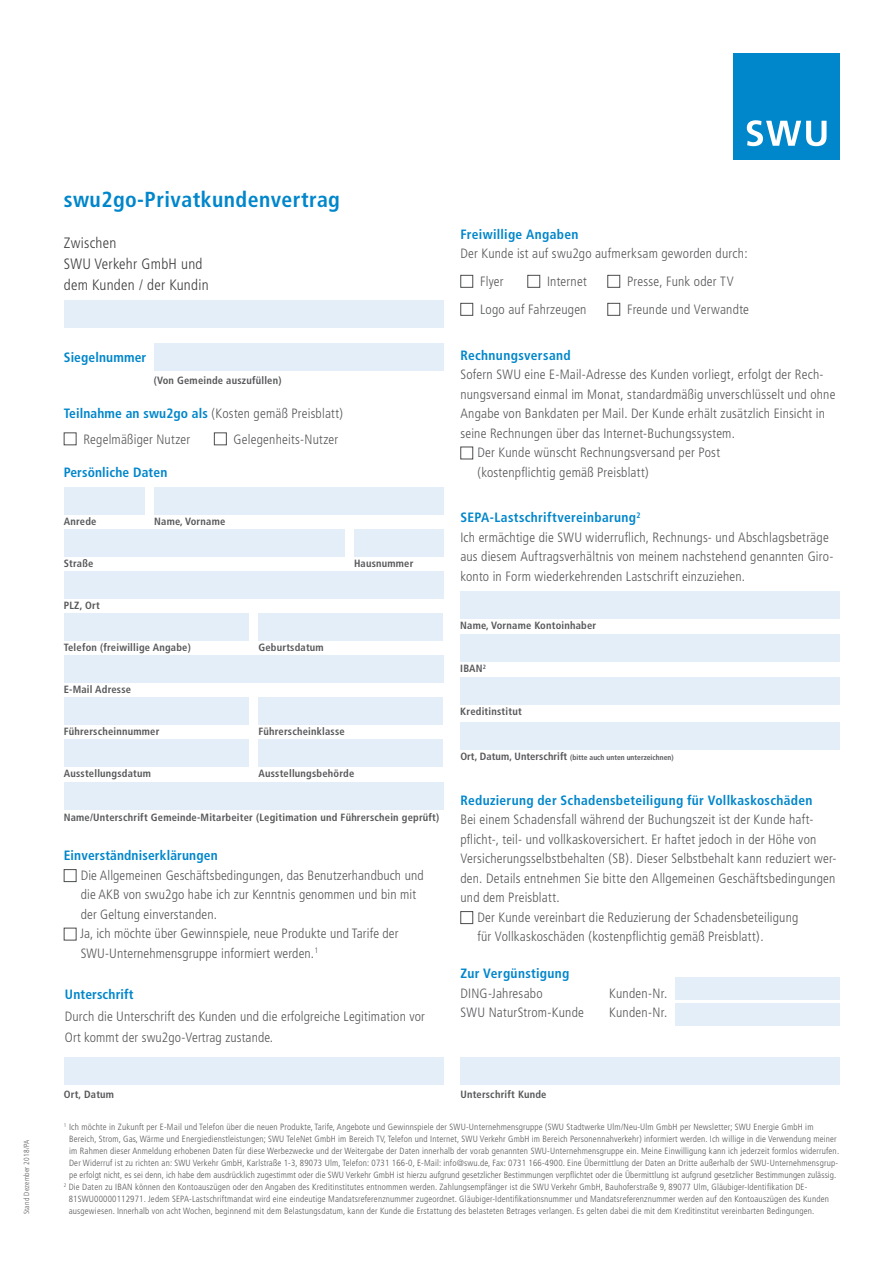
<style>
.page{position:relative;width:893px;height:1263px;background:#fff}
.page>*{position:absolute;margin:0;border:0;box-sizing:border-box;transform-origin:0 0}
.t1{font:700 condensed 21.75px "Frutiger LT";letter-spacing:.02em;color:#0086cb}
.t2{font:300 condensed 15px/21px "Frutiger LT";letter-spacing:.02em;color:#3e3e3f}
.t3{font:300 condensed 13.5px/19.5px "Frutiger";letter-spacing:.015em;color:#57585a}
.t4{font:700 condensed 13.5px "Frutiger";letter-spacing:.015em;color:#0086cb}
.t5{font:700 condensed 10.5px "Frutiger LT";letter-spacing:.02em;color:#57585a}
.t6{font:300 condensed 9px "Frutiger LT";letter-spacing:.02em;color:#57585a}
.t7{font:700 condensed 7.5px "Frutiger LT";letter-spacing:.005em;color:#57585a}
.t8{font:300 condensed 7.5px "Frutiger";letter-spacing:.03em;color:#57585a}
.s1{font-weight:700;color:#0086cb}
.s2{font-size:10.5px}
</style>
<div class="page">
<div style="left:733px;top:53px;width:107px;height:106px;background:#0086cb"></div>
<svg style="left:747px;top:120px;width:79px;height:26px"></svg>
<div style="left:460px;top:275px;width:13px;height:13px;border:1px solid #4b4c4d"></div>
<div style="left:527px;top:275px;width:13px;height:13px;border:1px solid #4b4c4d"></div>
<div style="left:607px;top:275px;width:13px;height:13px;border:1px solid #4b4c4d"></div>
<div style="left:460px;top:303px;width:13px;height:13px;border:1px solid #4b4c4d"></div>
<div style="left:607px;top:303px;width:13px;height:13px;border:1px solid #4b4c4d"></div>
<div style="left:460px;top:447px;width:13px;height:12px;border:1px solid #4b4c4d"></div>
<div style="left:460px;top:911px;width:13px;height:13px;border:1px solid #4b4c4d"></div>
<div style="left:64px;top:869px;width:13px;height:13px;border:1px solid #4b4c4d"></div>
<div style="left:214px;top:432px;width:13px;height:13px;border:1px solid #4b4c4d"></div>
<div style="left:64px;top:487px;width:81px;height:27px;background:#e4eef8"></div>
<div style="left:64px;top:529px;width:280px;height:27px;background:#e4eef8"></div>
<div style="left:64px;top:571px;width:379px;height:27px;background:#e4eef8"></div>
<div style="left:64px;top:613px;width:185px;height:27px;background:#e4eef8"></div>
<div style="left:154px;top:487px;width:289px;height:27px;background:#e4eef8"></div>
<div style="left:460px;top:591px;width:380px;height:27px;background:#e4eef8"></div>
<div style="left:460px;top:634px;width:380px;height:27px;background:#e4eef8"></div>
<div style="left:460px;top:677px;width:380px;height:27px;background:#e4eef8"></div>
<div style="left:460px;top:722px;width:380px;height:27px;background:#e4eef8"></div>
<div style="left:154px;top:343px;width:289px;height:27px;background:#e4eef8"></div>
<div style="left:354px;top:529px;width:89px;height:27px;background:#e4eef8"></div>
<div style="left:258px;top:613px;width:185px;height:27px;background:#e4eef8"></div>
<div style="left:64px;top:697px;width:185px;height:27px;background:#e4eef8"></div>
<div style="left:64px;top:739px;width:185px;height:27px;background:#e4eef8"></div>
<div style="left:64px;top:1057px;width:379px;height:27px;background:#e4eef8"></div>
<div style="left:64px;top:783px;width:379px;height:27px;background:#e4eef8"></div>
<div style="left:64px;top:301px;width:379px;height:27px;background:#e4eef8"></div>
<div style="left:675px;top:977px;width:165px;height:23px;background:#e4eef8"></div>
<div style="left:675px;top:1003px;width:165px;height:23px;background:#e4eef8"></div>
<div style="left:460px;top:1057px;width:380px;height:27px;background:#e4eef8"></div>
<div style="left:258px;top:697px;width:185px;height:27px;background:#e4eef8"></div>
<div style="left:258px;top:739px;width:185px;height:27px;background:#e4eef8"></div>
<div style="left:64px;top:655px;width:379px;height:27px;background:#e4eef8"></div>
<p class="t8" style="left:22px;top:1214px;width:76px;rotate:-90deg">Stand Dezember 2018/PA</p>
<h1 class="t1" style="left:64px;top:186px;width:278px">swu2go-Privatkundenvertrag</h1>
<h2 class="t2" style="left:64px;top:233px;width:146px">Zwischen<br>SWU Verkehr GmbH und dem Kunden / der Kundin</h2>
<h3 class="t4" style="left:64px;top:349px;width:84px">Siegelnummer</h3>
<p class="t5" style="left:154px;top:374px;width:129px">(Von Gemeinde auszufüllen)</p>
<h3 class="t3" style="left:83px;top:401px;width:261px;line-height:25.5px;text-indent:-20px"><span class="s1">Teilnahme an swu2go als</span> (Kosten gemäß Preisblatt)<br>Regelmäßiger Nutzer</h3>
<h3 class="t3" style="left:234px;top:429px;width:106px">Gelegenheits-Nutzer</h3>
<h3 class="t4" style="left:64px;top:465px;width:105px">Persönliche Daten</h3>
<p class="t5" style="left:64px;top:515px;width:34px">Anrede</p>
<p class="t5" style="left:64px;top:557px;width:31px">Straße</p>
<p class="t5" style="left:64px;top:599px;width:38px">PLZ, Ort</p>
<p class="t5" style="left:154px;top:515px;width:72px">Name, Vorname</p>
<p class="t5" style="left:64px;top:641px;width:129px">Telefon (freiwillige Angabe)</p>
<p class="t5" style="left:64px;top:683px;width:69px">E-Mail Adresse</p>
<p class="t5" style="left:64px;top:725px;width:97px">Führerscheinnummer</p>
<p class="t5" style="left:64px;top:767px;width:89px">Ausstellungsdatum</p>
<p class="t5" style="left:258px;top:641px;width:67px">Geburtsdatum</p>
<p class="t5" style="left:354px;top:557px;width:61px">Hausnummer</p>
<p class="t5" style="left:258px;top:725px;width:88px">Führerscheinklasse</p>
<p class="t5" style="left:258px;top:767px;width:97px">Ausstellungsbehörde</p>
<p class="t5" style="left:64px;top:811px;width:377px">Name/Unterschrift Gemeinde-Mitarbeiter (Legitimation und Führerschein geprüft)</p>
<h3 class="t4" style="left:64px;top:848px;width:155px">Einverständniserklärungen</h3>
<p class="t3" style="left:80px;top:866px;width:345px">Die Allgemeinen Geschäftsbedingungen, das Benutzerhandbuch und die AKB von swu2go habe ich zur Kenntnis genommen und bin mit der Geltung einverstanden.<br>Ja, ich möchte über Gewinnspiele, neue Produkte und Tarife der SWU-Unternehmensgruppe informiert werden.<sup>1</sup></p>
<h3 class="t4" style="left:65px;top:987px;width:70px">Unterschrift</h3>
<h3 class="t3" style="left:65px;top:1005px;width:361px;line-height:21.3px">Durch die Unterschrift des Kunden und die erfolgreiche Legitimation vor<br>Ort kommt der swu2go-Vertrag zustande.</h3>
<h3 class="t4" style="left:460px;top:226px;width:120px">Freiwillige Angaben</h3>
<h3 class="t3" style="left:480px;top:240px;width:269px;line-height:28px;text-indent:-20px">Der Kunde ist auf swu2go aufmerksam geworden durch:<br>Flyer</h3>
<h3 class="t3" style="left:547px;top:272px;width:41px">Internet</h3>
<h3 class="t3" style="left:627px;top:272px;width:108px">Presse, Funk oder TV</h3>
<h3 class="t3" style="left:480px;top:300px;width:108px">Logo auf Fahrzeugen</h3>
<h3 class="t3" style="left:627px;top:300px;width:123px">Freunde und Verwandte</h3>
<h3 class="t4" style="left:460px;top:347px;width:112px">Rechnungsversand</h3>
<h3 class="t3" style="left:460px;top:365px;width:365px">Sofern SWU eine E-Mail-Adresse des Kunden vorliegt, erfolgt der Rech-</h3>
<h3 class="t3" style="left:460px;top:384px;width:377px">nungsversand einmal im Monat, standardmäßig unverschlüsselt und ohne</h3>
<h3 class="t3" style="left:460px;top:404px;width:366px">Angabe von Bankdaten per Mail. Der Kunde erhält zusätzlich Einsicht in</h3>
<h3 class="t3" style="left:460px;top:423px;width:276px">seine Rechnungen über das Internet-Buchungssystem.</h3>
<h3 class="t3" style="left:477px;top:443px;width:244px">Der Kunde wünscht Rechnungsversand per Post</h3>
<h3 class="t3" style="left:477px;top:462px;width:173px">(kostenpflichtig gemäß Preisblatt)</h3>
<p class="t3" style="left:460px;top:508px;width:375px"><span class="s1">SEPA-Lastschriftvereinbarung</span><sup>2<br></sup>Ich ermächtige die SWU widerruflich, Rechnungs- und Abschlagsbeträge aus diesem Auftragsverhältnis von meinem nachstehend genannten Giro&shy;konto in Form wiederkehrenden Lastschrift einzuziehen.</p>
<p class="t5" style="left:460px;top:619px;width:137px">Name, Vorname Kontoinhaber</p>
<p class="t5" style="left:460px;top:662px;width:27px">IBAN<sup>2</sup></p>
<p class="t5" style="left:460px;top:705px;width:63px">Kreditinstitut</p>
<p class="t7" style="left:460px;top:753px;width:215px"><span class="s2">Ort, Datum, Unterschrift</span> (bitte auch unten unterzeichnen)</p>
<h3 class="t4" style="left:460px;top:792px;width:354px">Reduzierung der Schadensbeteiligung für Vollkaskoschäden</h3>
<h3 class="t3" style="left:460px;top:810px;width:355px">Bei einem Schadensfall während der Buchungszeit ist der Kunde haft-</h3>
<h3 class="t3" style="left:460px;top:829px;width:358px">pflicht-, teil- und vollkaskoversichert. Er haftet jedoch in der Höhe von</h3>
<h3 class="t3" style="left:460px;top:849px;width:378px">Versicherungsselbstbehalten (SB). Dieser Selbstbehalt kann reduziert wer-</h3>
<h3 class="t3" style="left:460px;top:868px;width:377px">den. Details entnehmen Sie bitte den Allgemeinen Geschäftsbedingungen</h3>
<h3 class="t3" style="left:460px;top:888px;width:101px">und dem Preisblatt.</h3>
<h3 class="t3" style="left:477px;top:907px;width:323px">Der Kunde vereinbart die Reduzierung der Schadensbeteiligung</h3>
<h3 class="t3" style="left:477px;top:927px;width:288px">für Vollkaskoschäden (kostenpflichtig gemäß Preisblatt).</h3>
<h3 class="t4" style="left:460px;top:966px;width:111px">Zur Vergünstigung</h3>
<h3 class="t3" style="left:460px;top:983px;width:84px">DING-Jahresabo</h3>
<h3 class="t3" style="left:609px;top:983px;width:60px">Kunden-Nr.</h3>
<h3 class="t3" style="left:460px;top:1003px;width:125px">SWU NaturStrom-Kunde</h3>
<h3 class="t3" style="left:609px;top:1003px;width:60px">Kunden-Nr.</h3>
<p class="t5" style="left:460px;top:1088px;width:88px">Unterschrift Kunde</p>
<p class="t6" style="left:64px;top:1122px;width:751px"><sup>1</sup> Ich möchte in Zukunft per E-Mail und Telefon über die neuen Produkte, Tarife, Angebote und Gewinnspiele der SWU-Unternehmensgruppe (SWU Stadtwerke Ulm/Neu-Ulm GmbH per Newsletter; SWU Energie GmbH im</p>
<p class="t6" style="left:69px;top:1134px;width:769px">Bereich, Strom, Gas, Wärme und Energiedienstleistungen; SWU TeleNet GmbH im Bereich TV, Telefon und Internet, SWU Verkehr GmbH im Bereich Personennahverkehr) informiert werden. Ich willige in die Verwendung meiner</p>
<p class="t6" style="left:69px;top:1146px;width:771px">im Rahmen dieser Anmeldung erhobenen Daten für diese Werbezwecke und der Weitergabe der Daten innerhalb der vorab genannten SWU-Unternehmensgruppe ein. Meine Einwilligung kann ich jederzeit formlos widerrufen.</p>
<p class="t6" style="left:69px;top:1158px;width:770px">Der Widerruf ist zu richten an: SWU Verkehr GmbH, Karlstraße 1-3, 89073 Ulm, Telefon: 0731 166-0, E-Mail: info@swu.de, Fax: 0731 166-4900. Eine Übermittlung der Daten an Dritte außerhalb der SWU-Unternehmensgrup-</p>
<p class="t6" style="left:69px;top:1170px;width:769px">pe erfolgt nicht, es sei denn, ich habe dem ausdrücklich zugestimmt oder die SWU Verkehr GmbH ist hierzu aufgrund gesetzlicher Bestimmungen verpflichtet oder die Übermittlung ist aufgrund gesetzlicher Bestimmungen zulässig.</p>
<p class="t6" style="left:64px;top:1182px;width:745px"><sup>2</sup> Die Daten zu IBAN können den Kontoauszügen oder den Angaben des Kreditinstitutes entnommen werden. Zahlungsempfänger ist die SWU Verkehr GmbH, Bauhoferstraße 9, 89077 Ulm, Gläubiger-Identifikation DE-</p>
<p class="t6" style="left:69px;top:1194px;width:762px">81SWU00000112971. Jedem SEPA-Lastschriftmandat wird eine eindeutige Mandatsreferenznummer zugeordnet. Gläubiger-Identifikationsnummer und Mandatsreferenznummer werden auf den Kontoauszügen des Kunden</p>
<p class="t6" style="left:69px;top:1206px;width:747px">ausgewiesen. Innerhalb von acht Wochen, beginnend mit dem Belastungsdatum, kann der Kunde die Erstattung des belasteten Betrages verlangen. Es gelten dabei die mit dem Kreditinstitut vereinbarten Bedingungen.</p>
<p class="t5" style="left:64px;top:1088px;width:52px">Ort, Datum</p>
</div>
